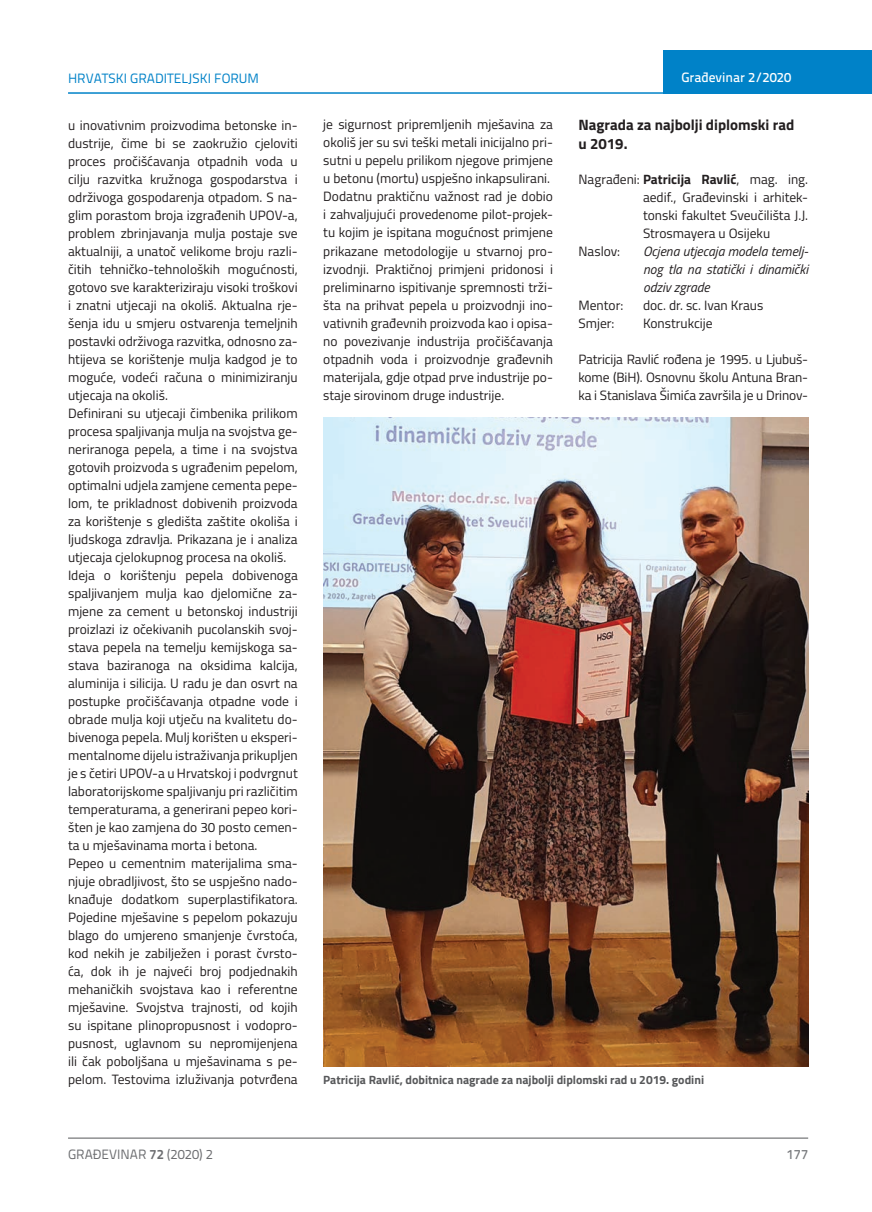
<style>
.page{position:relative;width:872px;height:1212px;background:#fff}
.page>*{position:absolute;margin:0;border:0;box-sizing:border-box;transform-origin:0 0}
.t1{font:700 15px/19.5px "Titillium";color:#231f20}
.t2{font:13.5px/18px "Titillium";color:#231f20}
.t3{font:italic 13.5px/18px "Titillium";color:#231f20;text-align:justify}
.t4{font:13.5px "Titillium Text 22 L";color:#0082c8}
.t5{font:13.5px "Titillium Text 22 L";color:#6c6d70}
.t6{font:500 13.5px "Titillium Text 22 L";color:#fff}
.t7{font:500 13.5px "Titillium Text 22 L";color:#787a7d}
.t8{font:700 12px "Titillium";color:#57585a}
.s1{font-weight:700}
</style>
<div class="page">
<div style="left:663px;top:50px;width:209px;height:44px;background:#0082c8"></div>
<hr style="left:68px;top:92px;width:804px;height:2px;background:#0082c8">
<hr style="left:68px;top:1138px;width:740px;height:1px;background:#57585a">
<img style="left:323px;top:418px;width:485px;height:649px">
<p class="t4" style="left:68px;top:68px;width:192px">HRVATSKI GRADITELJSKI FORUM</p>
<p class="t6" style="left:681px;top:67px;width:111px">Građevinar 2/2020</p>
<p class="t2" style="left:68px;top:115px;width:231px">u inovativnim proizvodima betonske in&shy;dustrije, čime bi se zaokružio cjeloviti proces pročišćavanja otpadnih voda u cilju razvitka kružnoga gospodarstva i održivoga gospodarenja otpadom. S na&shy;glim porastom broja izgrađenih UPOV-a, problem zbrinjavanja mulja postaje sve aktualniji, a unatoč velikome broju razli&shy;čitih tehničko-tehnoloških mogućnosti, gotovo sve karakteriziraju visoki troškovi i znatni utjecaji na okoliš. Aktualna rje&shy;šenja idu u smjeru ostvarenja temeljnih postavki održivoga razvitka, odnosno za&shy;htijeva se korištenje mulja kadgod je to moguće, vodeći računa o minimiziranju utjecaja na okoliš.<br>Definirani su utjecaji čimbenika prilikom procesa spaljivanja mulja na svojstva ge&shy;neriranoga pepela, a time i na svojstva gotovih proizvoda s ugrađenim pepelom, optimalni udjela zamjene cementa pepe&shy;lom, te prikladnost dobivenih proizvoda za korištenje s gledišta zaštite okoliša i ljudskoga zdravlja. Prikazana je i analiza utjecaja cjelokupnog procesa na okoliš.<br>Ideja o korištenju pepela dobivenoga spaljivanjem mulja kao djelomične za&shy;mjene za cement u betonskoj industriji proizlazi iz očekivanih pucolanskih svoj&shy;stava pepela na temelju kemijskoga sa&shy;stava baziranoga na oksidima kalcija, aluminija i silicija. U radu je dan osvrt na postupke pročišćavanja otpadne vode i obrade mulja koji utječu na kvalitetu do&shy;bivenoga pepela. Mulj korišten u eksperi&shy;mentalnome dijelu istraživanja prikupljen je s četiri UPOV-a u Hrvatskoj i podvrgnut laboratorijskome spaljivanju pri različitim temperaturama, a generirani pepeo kori&shy;šten je kao zamjena do 30 posto cemen&shy;ta u mješavinama morta i betona.<br>Pepeo u cementnim materijalima sma&shy;njuje obradljivost, što se uspješno nado&shy;knađuje dodatkom superplastifikatora.<br>Pojedine mješavine s pepelom pokazuju blago do umjereno smanjenje čvrstoća, kod nekih je zabilježen i porast čvrsto&shy;ća, dok ih je najveći broj podjednakih mehaničkih svojstava kao i referentne mješavine. Svojstva trajnosti, od kojih su ispitane plinopropusnost i vodopro&shy;pusnost, uglavnom su nepromijenjena ili čak poboljšana u mješavinama s pe&shy;pelom. Testovima izluživanja potvrđena</p>
<p class="t2" style="left:323px;top:115px;width:231px">je sigurnost pripremljenih mješavina za okoliš jer su svi teški metali inicijalno pri&shy;sutni u pepelu prilikom njegove primjene u betonu (mortu) uspješno inkapsulirani.<br>Dodatnu praktičnu važnost rad je dobio i zahvaljujući provedenome pilot-projek&shy;tu kojim je ispitana mogućnost primjene prikazane metodologije u stvarnoj pro&shy;izvodnji. Praktičnoj primjeni pridonosi i preliminarno ispitivanje spremnosti trži&shy;šta na prihvat pepela u proizvodnji ino&shy;vativnih građevnih proizvoda kao i opisa&shy;no povezivanje industrija pročišćavanja otpadnih voda i proizvodnje građevnih materijala, gdje otpad prve industrije po&shy;staje sirovinom druge industrije.</p>
<p class="t1" style="left:578px;top:114px;width:217px">Nagrada za najbolji diplomski rad u 2019.</p>
<p class="t2" style="left:578px;top:169px;width:231px">Nagrađeni: <span class="s1">Patricija Ravlić</span>, mag. ing.</p>
<p class="t2" style="left:643px;top:187px;width:167px">aedif., Građevinski i arhitek-</p>
<p class="t2" style="left:643px;top:205px;width:167px">tonski fakultet Sveučilišta J.J.</p>
<p class="t2" style="left:643px;top:223px;width:129px">Strosmayera u Osijeku</p>
<p class="t2" style="left:578px;top:241px;width:43px">Naslov:</p>
<p class="t3" style="left:643px;top:241px;width:167px">Ocjena utjecaja modela temelj&shy;nog tla na statički i dinamički odziv zgrade</p>
<p class="t2" style="left:578px;top:295px;width:46px">Mentor:</p>
<p class="t2" style="left:643px;top:295px;width:122px">doc. dr. sc. Ivan Kraus</p>
<p class="t2" style="left:578px;top:313px;width:37px">Smjer:</p>
<p class="t2" style="left:643px;top:313px;width:71px">Konstrukcije</p>
<p class="t2" style="left:578px;top:349px;width:231px;text-align:justify">Patricija Ravlić rođena je 1995. u Ljubuš&shy;kome (BiH). Osnovnu školu Antuna Bran&shy;ka i Stanislava Šimića završila je u Drinov-</p>
<p class="t8" style="left:323px;top:1071px;width:382px">Patricija Ravlić, dobitnica nagrade za najbolji diplomski rad u 2019. godini</p>
<p class="t5" style="left:68px;top:1144px;width:146px">GRAĐEVINAR <span class="s1">72</span> (2020) 2</p>
<p class="t7" style="left:786px;top:1144px;width:23px">177</p>
</div>
